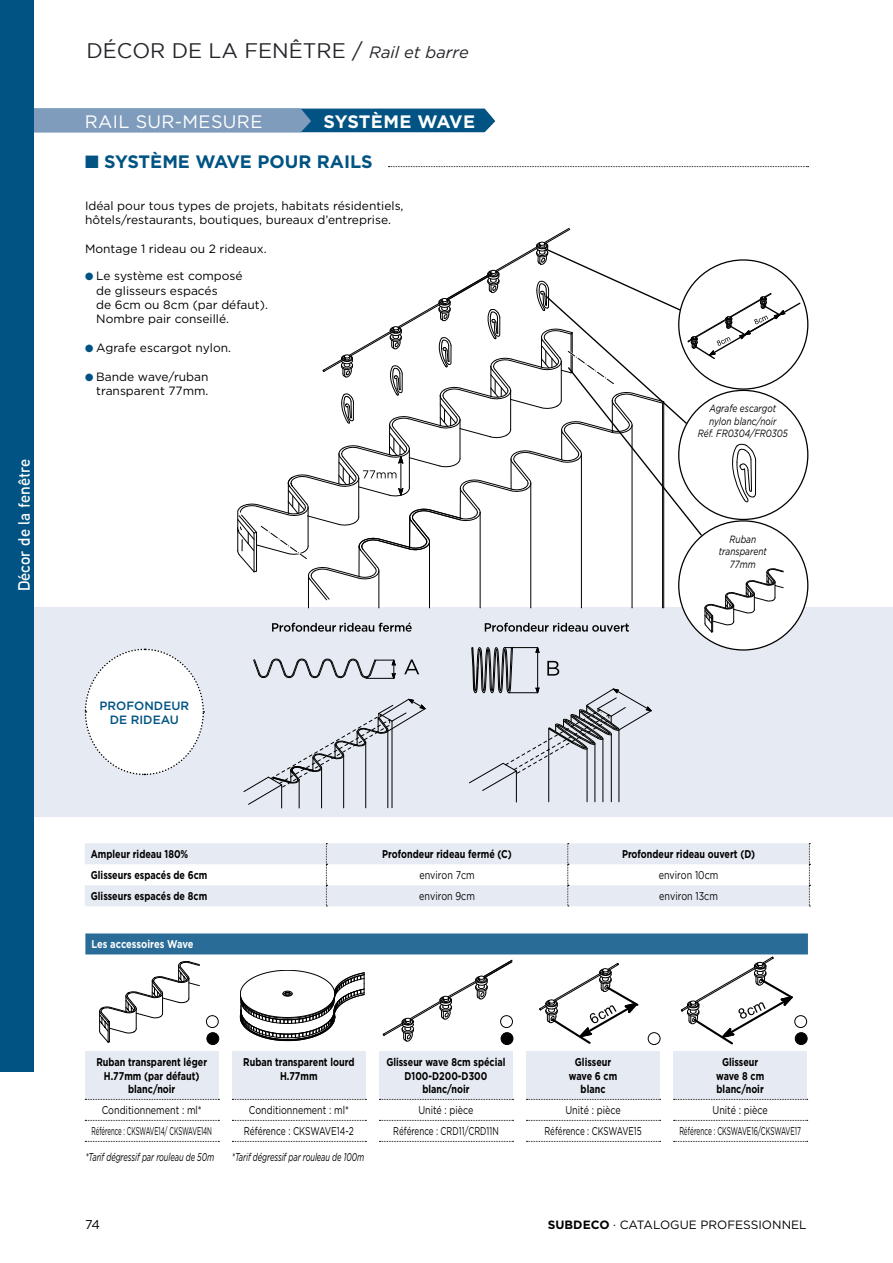
<style>
.page{position:relative;width:893px;height:1263px;background:#fff}
.page>*{position:absolute;margin:0;border:0;box-sizing:border-box;transform-origin:0 0}
.t1{font:21px "Gotham";color:#242529}
.t2{font:700 18px "Gotham";color:#005382}
.t3{font:18px "Gotham";letter-spacing:.02em;color:#fff}
.t4{font:700 18px "Gotham";letter-spacing:.005em;color:#fff}
.t5{font:600 16.5px "Aaux Next";color:#fff}
.t6{font:12.75px "Gotham";color:#000}
.t7{font:12px/14.4px "Gotham";color:#000}
.t8{font:500 12px/14.4px "Gotham";color:#005382;text-align:center}
.t9{font:700 11.25px/13.5px "Gotham";color:#000;text-align:center;scale:.8 1}
.t10{font:11.25px/21px "Gotham";color:#000;text-align:center;scale:.8 1}
.t11{font:italic 11.25px "Gotham";letter-spacing:-.01em;color:#000;scale:.67 1}
.t12{font:11.25px "Gotham";color:#000;scale:.8 1}
.t13{font:700 11.25px "Gotham";letter-spacing:-.01em;color:#fff;scale:.83 1}
.t14{font:italic 10.5px/12.6px "Gotham";color:#000;text-align:center;scale:.8 1}
.s1{font-style:italic;font-size:16.5px}
.s2{color:#005382}
.s3{font-weight:700}
</style>
<div class="page">
<div style="left:0;top:607px;width:893px;height:209px;background:#e6eaf2"></div>
<hr style="left:548px;top:729px;width:1px;height:73px;background:#000">
<hr style="left:603px;top:739px;width:1px;height:63px;background:#000">
<hr style="left:587px;top:748px;width:1px;height:54px;background:#000">
<hr style="left:611px;top:734px;width:1px;height:68px;background:#000">
<hr style="left:619px;top:730px;width:1px;height:72px;background:#000">
<hr style="left:595px;top:744px;width:1px;height:58px;background:#000">
<hr style="left:516px;top:771px;width:1px;height:31px;background:#000">
<svg style="left:253px;top:658px;width:143px;height:21px"></svg>
<svg style="left:243px;top:698px;width:183px;height:110px"></svg>
<svg style="left:404px;top:659px;width:15px;height:15px"></svg>
<svg style="left:469px;top:647px;width:183px;height:144px"></svg>
<svg style="left:34px;top:109px;width:461px;height:23px;background:#4e7fa5"></svg>
<div style="left:679px;top:521px;width:129px;height:129px;background:#fff;border-radius:50%"></div>
<svg style="left:237px;top:227px;width:565px;height:406px"></svg>
<svg style="left:85px;top:843px;width:724px;height:63px;fill:#e6eaf2"></svg>
<svg style="left:326px;top:843px;width:1px;height:63px"></svg>
<svg style="left:567px;top:843px;width:2px;height:63px"></svg>
<svg style="left:809px;top:843px;width:1px;height:63px"></svg>
<div style="left:85px;top:1051px;width:134px;height:48px;background:#e6eaf2"></div>
<svg style="left:85px;top:1099px;width:134px;height:1px"></svg>
<svg style="left:85px;top:1120px;width:134px;height:1px"></svg>
<svg style="left:85px;top:1141px;width:134px;height:1px"></svg>
<div style="left:379px;top:1051px;width:134px;height:48px;background:#e6eaf2"></div>
<svg style="left:379px;top:1099px;width:134px;height:1px"></svg>
<svg style="left:379px;top:1120px;width:134px;height:1px"></svg>
<svg style="left:379px;top:1141px;width:134px;height:1px"></svg>
<div style="left:526px;top:1051px;width:134px;height:48px;background:#e6eaf2"></div>
<svg style="left:526px;top:1099px;width:135px;height:1px"></svg>
<svg style="left:526px;top:1120px;width:135px;height:1px"></svg>
<svg style="left:526px;top:1141px;width:135px;height:1px"></svg>
<div style="left:673px;top:1051px;width:134px;height:48px;background:#e6eaf2"></div>
<svg style="left:674px;top:1099px;width:134px;height:1px"></svg>
<svg style="left:674px;top:1120px;width:134px;height:1px"></svg>
<svg style="left:674px;top:1141px;width:134px;height:1px"></svg>
<svg style="left:85px;top:933px;width:723px;height:112px"></svg>
<div style="left:232px;top:1051px;width:134px;height:48px;background:#e6eaf2"></div>
<svg style="left:232px;top:1099px;width:134px;height:1px"></svg>
<svg style="left:232px;top:1120px;width:134px;height:1px"></svg>
<svg style="left:232px;top:1141px;width:134px;height:1px"></svg>
<svg style="left:84px;top:648px;width:121px;height:128px"></svg>
<svg style="left:388px;top:166px;width:420px;height:1px"></svg>
<div style="left:414px;top:993px;width:12px;height:10px;background:#fff"></div>
<div style="left:0;top:0;width:34px;height:1071px;background:#005382"></div>
<h3 class="t5" style="left:13px;top:591px;width:134px;rotate:-90deg">Décor de la fenêtre</h3>
<h1 class="t1" style="left:86px;top:39px;width:384px">DÉCOR DE LA FENÊTRE / <span class="s1">Rail et barre</span></h1>
<h2 class="t3" style="left:85px;top:110px;width:179px">RAIL SUR-MESURE</h2>
<h2 class="t4" style="left:323px;top:109px;width:153px">SYSTÈME WAVE</h2>
<h2 class="t2" style="left:85px;top:150px;width:289px">■ SYSTÈME WAVE POUR RAILS</h2>
<p class="t7" style="left:85px;top:198px;width:320px">Idéal pour tous types de projets, habitats résidentiels, hôtels/restaurants, boutiques, bureaux d’entreprise.</p>
<p class="t7" style="left:85px;top:241px;width:183px">Montage 1 rideau ou 2 rideaux.</p>
<p class="t7" style="left:96px;top:268px;width:173px;text-indent:-11px"><span class="s2">●</span> Le système est composé<br>de glisseurs espacés<br>de 6cm ou 8cm (par défaut).<br>Nombre pair conseillé.</p>
<p class="t7" style="left:85px;top:340px;width:148px"><span class="s2">●</span> Agrafe escargot nylon.</p>
<p class="t7" style="left:85px;top:369px;width:125px;text-align:right"><span class="s2">●</span> Bande wave/ruban transparent 77mm.</p>
<p class="t8" style="left:100px;top:698px;width:91px">PROFONDEUR<br>DE RIDEAU</p>
<p class="t14" style="left:698px;top:402px;width:114px">Agrafe escargot nylon blanc/noir<br>Réf. FR0304/FR0305</p>
<p class="t14" style="left:719px;top:532px;width:61px">Ruban transparent<br>77mm</p>
<p class="t9" style="left:91px;top:847px;width:123px">Ampleur rideau 180%</p>
<p class="t9" style="left:382px;top:847px;width:164px">Profondeur rideau fermé (C)</p>
<p class="t9" style="left:622px;top:847px;width:168px">Profondeur rideau ouvert (D)</p>
<p class="t9" style="left:91px;top:868px;width:147px">Glisseurs espacés de 6cm</p>
<p class="t12" style="left:419px;top:868px;width:71px">environ 7cm</p>
<p class="t12" style="left:659px;top:868px;width:76px">environ 10cm</p>
<p class="t9" style="left:91px;top:889px;width:147px">Glisseurs espacés de 8cm</p>
<p class="t12" style="left:419px;top:889px;width:71px">environ 9cm</p>
<p class="t12" style="left:659px;top:889px;width:75px">environ 13cm</p>
<p class="t13" style="left:91px;top:937px;width:124px">Les accessoires Wave</p>
<p class="t9" style="left:96px;top:1055px;width:140px">Ruban transparent léger<br>H.77mm (par défaut) blanc/noir</p>
<p class="t10" style="left:91px;top:1100px;width:152px">Conditionnement : ml*<br>Référence : CKSWAVE14/ CKSWAVE14N</p>
<p class="t9" style="left:243px;top:1055px;width:140px">Ruban transparent lourd<br>H.77mm</p>
<p class="t10" style="left:244px;top:1100px;width:139px">Conditionnement : ml*<br>Référence : CKSWAVE14-2</p>
<p class="t11" style="left:85px;top:1150px;width:194px">*Tarif dégressif par rouleau de 50m</p>
<p class="t11" style="left:232px;top:1150px;width:199px">*Tarif dégressif par rouleau de 100m</p>
<p class="t9" style="left:386px;top:1055px;width:150px">Glisseur wave 8cm spécial<br>D100-D200-D300 blanc/noir</p>
<p class="t10" style="left:393px;top:1100px;width:133px">Unité : pièce<br>Référence : CRD11/CRD11N</p>
<p class="t9" style="left:569px;top:1055px;width:62px">Glisseur wave 6 cm blanc</p>
<p class="t10" style="left:544px;top:1100px;width:123px">Unité : pièce<br>Référence : CKSWAVE15</p>
<p class="t9" style="left:716px;top:1055px;width:62px">Glisseur wave 8 cm blanc/noir</p>
<p class="t10" style="left:679px;top:1100px;width:154px">Unité : pièce<br>Référence : CKSWAVE16/CKSWAVE17</p>
<p class="t6" style="left:85px;top:1216px;width:17px">74</p>
<p class="t7" style="left:548px;top:1217px;width:260px"><span class="s3">SUBDECO</span> · CATALOGUE PROFESSIONNEL</p>
</div>
